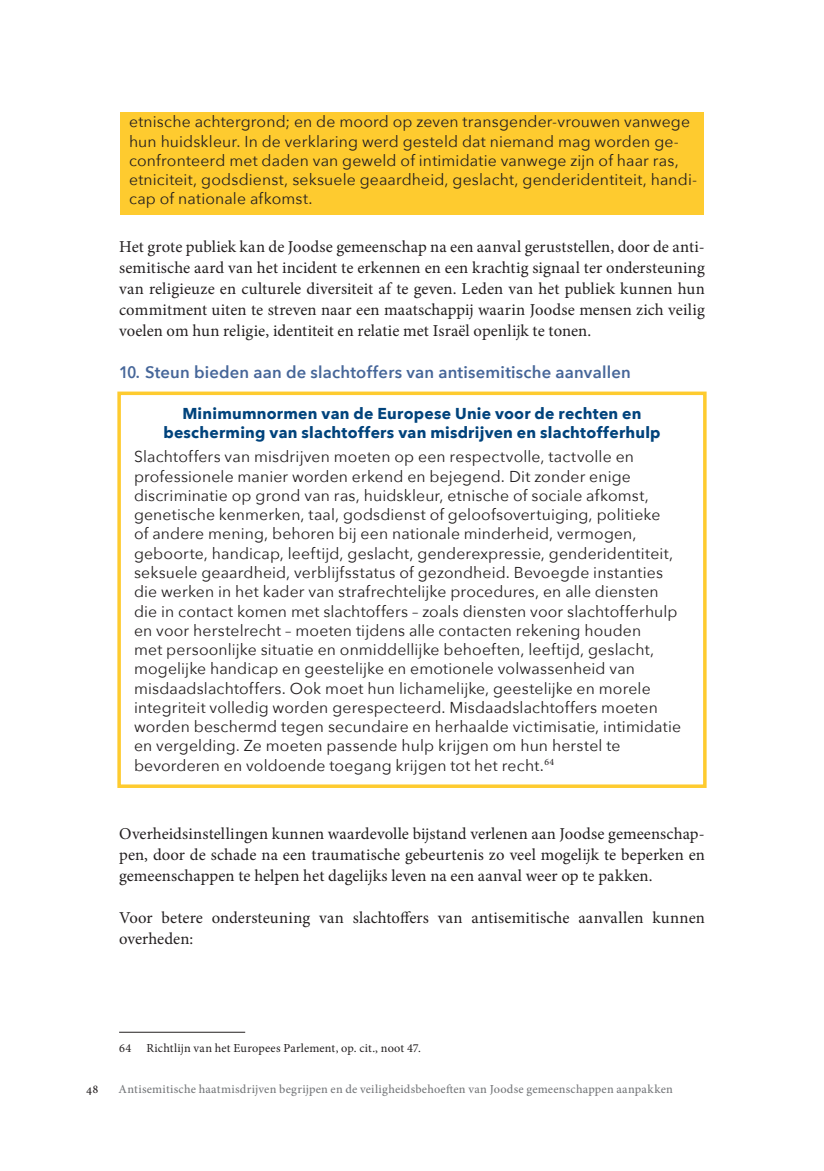
<style>
.page{position:relative;width:824px;height:1171px;background:#fff}
.page>*{position:absolute;margin:0;border:0;box-sizing:border-box;transform-origin:0 0}
.copy{font:16.62px/21px "Minion Pro";letter-spacing:.005em;color:#231f20;text-align:justify}
._1_1_2_style{font:600 16.62px "Avenir Next";letter-spacing:.015em;color:#466699;scale:.93 1}
.chart_text_prose{font:15.75px/19.2px "Avenir Next";letter-spacing:.01em;color:#231f20}
.shaded_paragraphs{font:15.75px/19.2px "Avenir Next";letter-spacing:.01em;color:#231f20}
.line_yellow_above{font:700 15.75px/19.2px "Avenir Next";letter-spacing:.015em;color:#01437c;text-align:center}
.t1{font:500 12.25px "Minion Pro";letter-spacing:.02em;color:#76787b}
.footnotes1{font:12.25px "Minion Pro";letter-spacing:.01em;color:#231f20}
.t2{font:500 12.25px "Minion Pro";color:#231f20}
</style>
<div class="page">
<div style="left:120px;top:112px;width:584px;height:103px;background:#fecb2f"></div>
<div style="left:117px;top:391px;width:589px;height:397px;border:4px solid #fecb2f"></div>
<hr style="left:119px;top:1032px;width:126px;height:1px;background:#231f20">
<p class="shaded_paragraphs" style="left:129px;top:112px;width:569px">etnische achtergrond; en de moord op zeven transgender-vrouwen vanwege hun huidskleur. In de verklaring werd gesteld dat niemand mag worden ge&shy;confronteerd met daden van geweld of intimidatie vanwege zijn of haar ras, etniciteit, godsdienst, seksuele geaardheid, geslacht, genderidentiteit, handi&shy;cap of nationale afkomst.</p>
<p class="copy" style="left:119px;top:236px;width:587px">Het grote publiek kan de Joodse gemeenschap na een aanval geruststellen, door de anti&shy;semitische aard van het incident te erkennen en een krachtig signaal ter ondersteuning van religieuze en culturele diversiteit af te geven. Leden van het publiek kunnen hun commitment uiten te streven naar een maatschappij waarin Joodse mensen zich veilig voelen om hun religie, identiteit en relatie met Israël openlijk te tonen.</p>
<p class="_1_1_2_style" style="left:119px;top:358px;width:551px">10. Steun bieden aan de slachtoffers van antisemitische aanvallen</p>
<p class="line_yellow_above" style="left:163px;top:404px;width:498px">Minimumnormen van de Europese Unie voor de rechten en bescherming van slachtoffers van misdrijven en slachtofferhulp</p>
<p class="chart_text_prose" style="left:134px;top:447px;width:548px">Slachtoffers van misdrijven moeten op een respectvolle, tactvolle en professionele manier worden erkend en bejegend. Dit zonder enige discriminatie op grond van ras, huidskleur, etnische of sociale afkomst, genetische kenmerken, taal, godsdienst of geloofsovertuiging, politieke<br>of andere mening, behoren bij een nationale minderheid, vermogen, geboorte, handicap, leeftijd, geslacht, genderexpressie, genderidentiteit, seksuele geaardheid, verblijfsstatus of gezondheid. Bevoegde instanties die werken in het kader van strafrechtelijke procedures, en alle diensten die in contact komen met slachtoffers – zoals diensten voor slachtofferhulp en voor herstelrecht – moeten tijdens alle contacten rekening houden<br>met persoonlijke situatie en onmiddellijke behoeften, leeftijd, geslacht, mogelijke handicap en geestelijke en emotionele volwassenheid van misdaadslachtoffers. Ook moet hun lichamelijke, geestelijke en morele integriteit volledig worden gerespecteerd. Misdaadslachtoffers moeten worden beschermd tegen secundaire en herhaalde victimisatie, intimidatie en vergelding. Ze moeten passende hulp krijgen om hun herstel te bevorderen en voldoende toegang krijgen tot het recht.<sup>64</sup></p>
<p class="copy" style="left:119px;top:823px;width:587px">Overheidsinstellingen kunnen waardevolle bijstand verlenen aan Joodse gemeenschap&shy;pen, door de schade na een traumatische gebeurtenis zo veel mogelijk te beperken en gemeenschappen te helpen het dagelijks leven na een aanval weer op te pakken.</p>
<p class="copy" style="left:119px;top:907px;width:587px">Voor betere ondersteuning van slachtoffers van antisemitische aanvallen kunnen overheden:</p>
<p class="footnotes1" style="left:119px;top:1040px;width:303px">64 Richtlijn van het Europees Parlement, op. cit., noot 47.</p>
<p class="t2" style="left:86px;top:1080px;width:14px">48</p>
<p class="t1" style="left:118px;top:1080px;width:555px">Antisemitische haatmisdrijven begrijpen en de veiligheidsbehoeften van Joodse gemeenschappen aanpakken</p>
</div>
